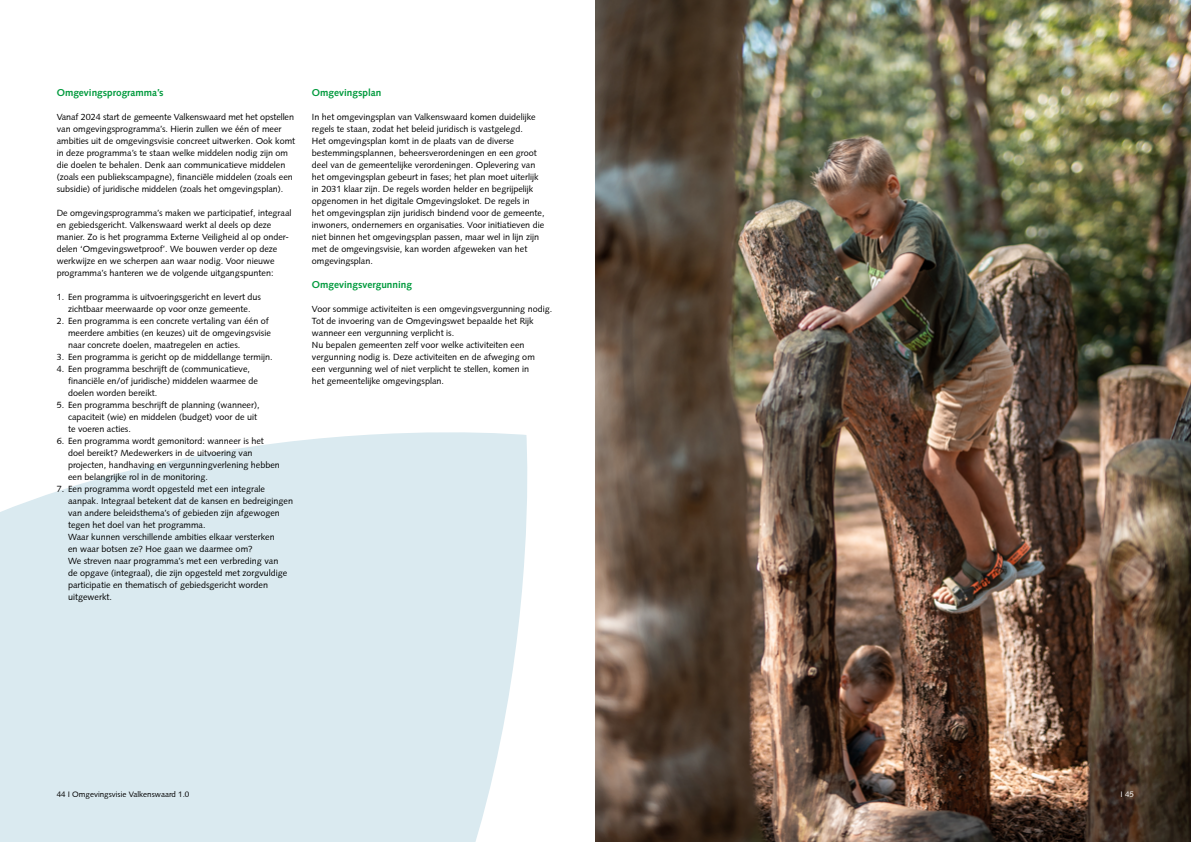
<style>
.page{position:relative;width:1191px;height:842px;background:#fff}
.page>*{position:absolute;margin:0;border:0;box-sizing:border-box;transform-origin:0 0}
.t1{font:700 10px "Syntax";color:#009a3d}
.Bullits{font:9px/12px "Syntax";color:#000}
.t2{font:8px "Syntax";color:#000}
.t3{font:8px "Syntax";color:#fff}
</style>
<div class="page">
<svg style="left:0;top:432px;width:528px;height:410px;background:#dcebf1"></svg>
<img style="left:595px;top:0;width:596px;height:842px">
<h6 class="t1" style="left:57px;top:87px;width:109px">Omgevingsprogramma’s</h6>
<p class="Bullits" style="left:57px;top:111px;width:240px">Vanaf 2024 start de gemeente Valkenswaard met het opstellen van omgevingsprogramma’s. Hierin zullen we één of meer ambities uit de omgevingsvisie concreet uitwerken. Ook komt in deze programma’s te staan welke middelen nodig zijn om die doelen te behalen. Denk aan communicatieve middelen (zoals een publiekscampagne), financiële middelen (zoals een subsidie) of juridische middelen (zoals het omgevingsplan).</p>
<p class="Bullits" style="left:57px;top:207px;width:236px">De omgevingsprogramma’s maken we participatief, integraal en gebiedsgericht. Valkenswaard werkt al deels op deze manier. Zo is het programma Externe Veiligheid al op onder&shy;delen ‘Omgevingswetproof’. We bouwen verder op deze werkwijze en we scherpen aan waar nodig. Voor nieuwe programma’s hanteren we de volgende uitgangspunten:</p>
<p class="Bullits" style="left:57px;top:291px;width:206px;text-align:center">1. Een programma is uitvoeringsgericht en levert dus zichtbaar meerwaarde op voor onze gemeente.</p>
<p class="Bullits" style="left:68px;top:315px;width:204px;text-indent:-11px">2. Een programma is een concrete vertaling van één of meerdere ambities (en keuzes) uit de omgevingsvisie naar concrete doelen, maatregelen en acties.</p>
<p class="Bullits" style="left:57px;top:351px;width:217px">3. Een programma is gericht op de middellange termijn.</p>
<p class="Bullits" style="left:68px;top:363px;width:192px;text-indent:-11px">4. Een programma beschrijft de (communicatieve, financiële en/of juridische) middelen waarmee de doelen worden bereikt.</p>
<p class="Bullits" style="left:68px;top:399px;width:193px;text-indent:-11px">5. Een programma beschrijft de planning (wanneer), capaciteit (wie) en middelen (budget) voor de uit te voeren acties.</p>
<p class="Bullits" style="left:68px;top:435px;width:213px;text-indent:-11px">6. Een programma wordt gemonitord: wanneer is het doel bereikt? Medewerkers in de uitvoering van projecten, handhaving en vergunningverlening hebben een belangrijke rol in de monitoring.</p>
<p class="Bullits" style="left:68px;top:483px;width:226px;text-indent:-11px">7. Een programma wordt opgesteld met een integrale aanpak. Integraal betekent dat de kansen en bedreigingen van andere beleidsthema’s of gebieden zijn afgewogen tegen het doel van het programma.<br>Waar kunnen verschillende ambities elkaar versterken<br>en waar botsen ze? Hoe gaan we daarmee om?<br>We streven naar programma’s met een verbreding van</p>
<p class="Bullits" style="left:68px;top:567px;width:221px">de opgave (integraal), die zijn opgesteld met zorgvuldige participatie en thematisch of gebiedsgericht worden uitgewerkt.</p>
<h6 class="t1" style="left:312px;top:87px;width:71px">Omgevingsplan</h6>
<p class="Bullits" style="left:312px;top:111px;width:225px">In het omgevingsplan van Valkenswaard komen duidelijke regels te staan, zodat het beleid juridisch is vastgelegd.</p>
<p class="Bullits" style="left:312px;top:135px;width:226px">Het omgevingsplan komt in de plaats van de diverse bestemmingsplannen, beheersverordeningen en een groot deel van de gemeentelijke verordeningen. Oplevering van</p>
<p class="Bullits" style="left:312px;top:171px;width:228px">het omgevingsplan gebeurt in fases; het plan moet uiterlijk</p>
<p class="Bullits" style="left:312px;top:183px;width:223px">in 2031 klaar zijn. De regels worden helder en begrijpelijk opgenomen in het digitale Omgevingsloket. De regels in</p>
<p class="Bullits" style="left:312px;top:207px;width:234px">het omgevingsplan zijn juridisch bindend voor de gemeente, inwoners, ondernemers en organisaties. Voor initiatieven die niet binnen het omgevingsplan passen, maar wel in lijn zijn met de omgevingsvisie, kan worden afgeweken van het omgevingsplan.</p>
<h6 class="t1" style="left:312px;top:279px;width:102px">Omgevingsvergunning</h6>
<p class="Bullits" style="left:312px;top:303px;width:242px">Voor sommige activiteiten is een omgevingsvergunning nodig.<br>Tot de invoering van de Omgevingswet bepaalde het Rijk wanneer een vergunning verplicht is.</p>
<p class="Bullits" style="left:312px;top:339px;width:224px">Nu bepalen gemeenten zelf voor welke activiteiten een vergunning nodig is. Deze activiteiten en de afweging om</p>
<p class="Bullits" style="left:312px;top:363px;width:219px">een vergunning wel of niet verplicht te stellen, komen in</p>
<p class="Bullits" style="left:312px;top:375px;width:134px">het gemeentelijke omgevingsplan.</p>
<p class="t2" style="left:57px;top:789px;width:134px">44 I Omgevingsvisie Valkenswaard 1.0</p>
<p class="t3" style="left:1120px;top:789px;width:15px">I 45</p>
</div>
